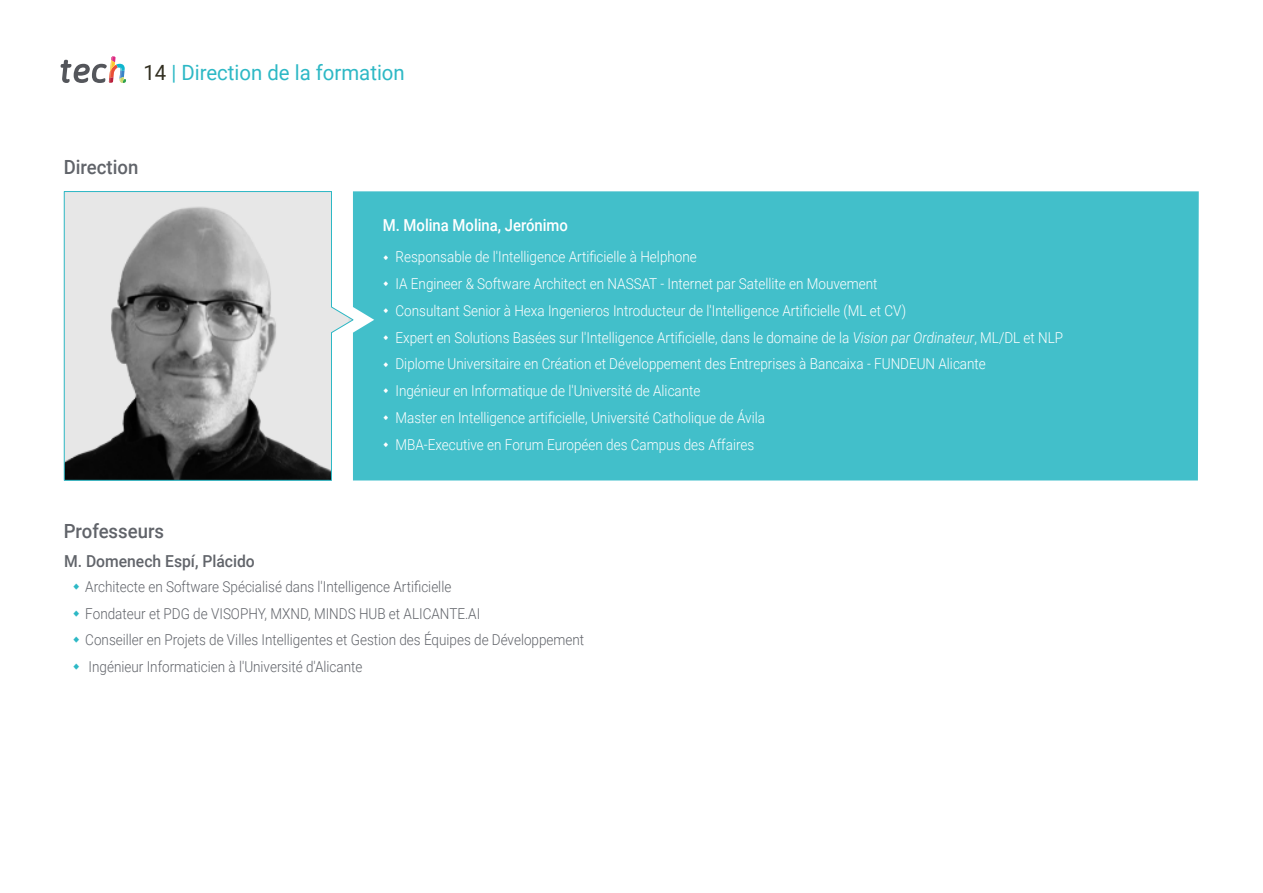
<style>
.page{position:relative;width:1263px;height:893px;background:#fff}
.page>*{position:absolute;margin:0;border:0;box-sizing:border-box;transform-origin:0 0}
.t1{font:21px "Roboto";color:#2db8c5}
.t2{font:500 19.5px "Roboto";color:#61646a;scale:.95 1}
.t3{font:500 16.5px "Roboto";color:#fff;scale:.9 1}
.t4{font:500 16.5px "Roboto";color:#61646a;scale:.95 1}
.t5{font:300 15px/26.7px "Roboto";color:#fff;scale:.9 1}
.t6{font:300 15px/26.7px "Roboto";color:#61646a;scale:.9 1}
.s1{color:#312e20}
.s2{font-style:italic}
</style>
<div class="page">
<svg style="left:61px;top:56px;width:65px;height:27px"></svg>
<div style="left:354px;top:191px;width:845px;height:289px;background:#42bfca"></div>
<svg style="left:64px;top:191px;width:290px;height:290px;background:#abaeae"></svg>
<svg style="left:384px;top:255px;width:4px;height:5px"></svg>
<svg style="left:384px;top:281px;width:4px;height:5px"></svg>
<svg style="left:384px;top:308px;width:4px;height:5px"></svg>
<svg style="left:384px;top:335px;width:4px;height:5px"></svg>
<svg style="left:384px;top:362px;width:4px;height:5px"></svg>
<svg style="left:384px;top:388px;width:4px;height:5px"></svg>
<svg style="left:384px;top:415px;width:4px;height:5px"></svg>
<svg style="left:384px;top:442px;width:4px;height:5px"></svg>
<h1 class="t1" style="left:144px;top:57px;width:263px"><span class="s1">14</span> | Direction de la formation</h1>
<h2 class="t2" style="left:64px;top:153px;width:80px">Direction</h2>
<p class="t3" style="left:383px;top:214px;width:207px">M. Molina Molina, Jerónimo</p>
<p class="t5" style="left:395px;top:243px;width:743px">Responsable de l'Intelligence Artificielle à Helphone<br>IA Engineer &amp; Software Architect en NASSAT - Internet par Satellite en Mouvement<br>Consultant Senior à Hexa Ingenieros Introducteur de l'Intelligence Artificielle (ML et CV)<br>Expert en Solutions Basées sur l'Intelligence Artificielle, dans le domaine de la <span class="s2">Vision par Ordinateur</span>, ML/DL et NLP Diplome Universitaire en Création et Développement des Entreprises à Bancaixa - FUNDEUN Alicante<br>Ingénieur en Informatique de l'Université de Alicante<br>Master en Intelligence artificielle, Université Catholique de Ávila<br>MBA-Executive en Forum Européen des Campus des Affaires</p>
<h2 class="t2" style="left:64px;top:517px;width:107px">Professeurs</h2>
<p class="t4" style="left:64px;top:550px;width:202px">M. Domenech Espí, Plácido</p>
<p class="t6" style="left:85px;top:573px;width:556px">Architecte en Software Spécialisé dans l'Intelligence Artificielle<br>Fondateur et PDG de VISOPHY, MXND, MINDS HUB et ALICANTE.AI<br>Conseiller en Projets de Villes Intelligentes et Gestion des Équipes de Développement Ingénieur Informaticien à l'Université d'Alicante</p>
</div>
